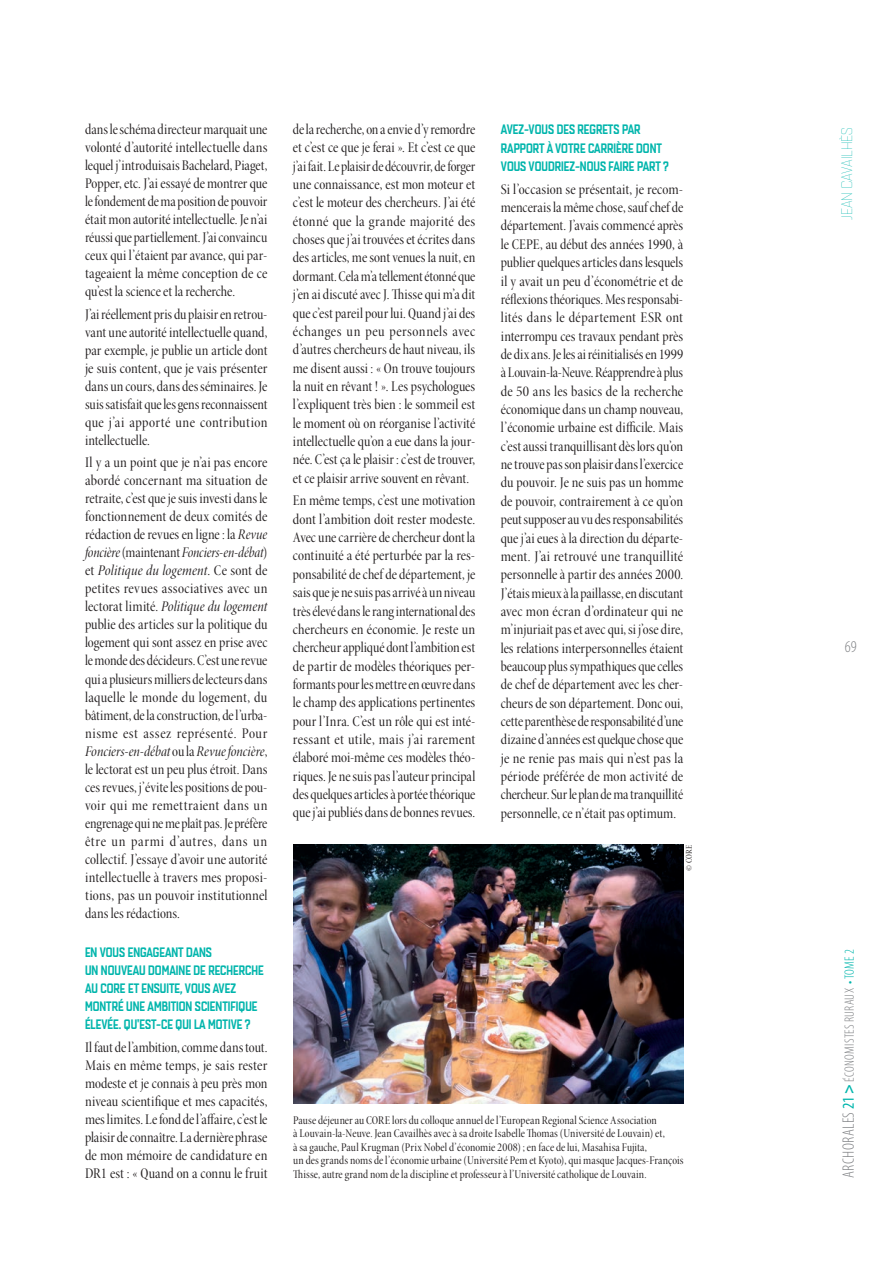
<style>
.page{position:relative;width:893px;height:1263px;background:#fff}
.page>*{position:absolute;margin:0;border:0;box-sizing:border-box;transform-origin:0 0}
.t1{font:300 condensed 16.5px "Myriad Pro";color:#808285}
.t2{font:15px/18.3px "Minion Pro Cn Disp";letter-spacing:.005em;color:#231f20;text-align:justify}
.t3{font:15px/18px "Minion Pro Cn It Disp";letter-spacing:.005em;color:#231f20}
.t4{font:15px "Minion Pro Cn Disp";letter-spacing:.025em;color:#231f20}
.t5{font:15px "Quarca Nor Thi";color:#00b5ac}
.t6{font:13.5px/18px "Quarca Con Med";color:#00b5ac}
.t7{font:300 condensed 13.5px "Myriad Pro";letter-spacing:.02em;color:#808285}
.t8{font:12px/13.5px "Minion Pro Cn Disp";letter-spacing:.01em;color:#231f20}
.t9{font:9px "Minion Pro Cn Disp";color:#231f20}
.s1{font-family:"Minion Pro Cn It Disp"}
.s2{font-family:"Minion Pro Cn Disp"}
.s3{font-size:16.5px}
.s4{font-weight:400;font-size:16.5px;color:#00b5ac}
.s5{font-weight:700;font-size:16.5px;color:#00b5ac}
.s6{color:#00b5ac}
</style>
<div class="page">
<img style="left:293px;top:844px;width:390px;height:259px">
<p class="t2" style="left:85px;top:121px;width:184px">dans le schéma directeur marquait une volonté d’autorité intellectuelle dans lequel j’introduisais Bachelard, Piaget, Popper, etc. J’ai essayé de montrer que le fondement de ma position de pouvoir était mon autorité intellectuelle. Je n’ai réussi que partiellement. J’ai convaincu ceux qui l’étaient par avance, qui par&shy;tageaient la même conception de ce qu’est la science et la recherche.</p>
<p class="t2" style="left:85px;top:305px;width:184px">J’ai réellement pris du plaisir en retrou&shy;vant une autorité intellectuelle quand, par exemple, je publie un article dont je suis content, que je vais présenter dans un cours, dans des séminaires. Je suis satisfait que les gens reconnaissent que j’ai apporté une contribution intellectuelle.</p>
<p class="t2" style="left:85px;top:454px;width:184px">Il y a un point que je n’ai pas encore abordé concernant ma situation de retraite, c’est que je suis investi dans le fonctionnement de deux comités de rédaction de revues en ligne : la <span class="s1">Revue</span></p>
<p class="t3" style="left:85px;top:544px;width:184px">foncière <span class="s2">(maintenant</span> Fonciers-en-débat<span class="s2">) et</span> Politique du logement<span class="s2">. Ce sont de</span></p>
<p class="t4" style="left:85px;top:580px;width:184px">petites revues associatives avec un</p>
<p class="t3" style="left:85px;top:598px;width:184px"><span class="s2">lectorat limité.</span> Politique du logement</p>
<p class="t2" style="left:85px;top:616px;width:184px">publie des articles sur la politique du logement qui sont assez en prise avec le monde des décideurs. C’est une revue qui a plusieurs milliers de lecteurs dans laquelle le monde du logement, du bâtiment, de la construction, de l’urba&shy;nisme est assez représenté. Pour</p>
<p class="t3" style="left:85px;top:742px;width:184px">Fonciers-en-débat <span class="s2">ou la</span> Revue foncière<span class="s2">,</span></p>
<p class="t2" style="left:85px;top:760px;width:184px">le lectorat est un peu plus étroit. Dans ces revues, j’évite les positions de pou&shy;voir qui me remettraient dans un engrenage qui ne me plaît pas. Je préfère être un parmi d’autres, dans un collectif. J’essaye d’avoir une autorité intellectuelle à travers mes proposi&shy;tions, pas un pouvoir institutionnel dans les rédactions.</p>
<p class="t6" style="left:85px;top:943px;width:180px">EN VOUS ENGAGEANT DANS<br>UN NOUVEAU DOMAINE DE RECHERCHE<br>AU CORE ET ENSUITE, VOUS AVEZ<br>MONTRÉ UNE AMBITION SCIENTIFIQUE<br>ÉLEVÉE. QU’EST-CE QUI LA MOTIVE ?</p>
<p class="t2" style="left:85px;top:1038px;width:184px">Il faut de l’ambition, comme dans tout.<br>Mais en même temps, je sais rester modeste et je connais à peu près mon niveau scientifique et mes capacités, mes limites. Le fond de l’affaire, c’est le plaisir de connaître. La dernière phrase de mon mémoire de candidature en DR1 est : « Quand on a connu le fruit</p>
<p class="t2" style="left:293px;top:120px;width:184px">de la recherche, on a envie d’y remordre et c’est ce que je ferai ». Et c’est ce que j’ai fait. Le plaisir de découvrir, de forger une connaissance, est mon moteur et c’est le moteur des chercheurs. J’ai été étonné que la grande majorité des choses que j’ai trouvées et écrites dans des articles, me sont venues la nuit, en dormant. Cela m’a tellement étonné que j’en ai discuté avec J. Thisse qui m’a dit que c’est pareil pour lui. Quand j’ai des échanges un peu personnels avec d’autres chercheurs de haut niveau, ils me disent aussi : « On trouve toujours la nuit en rêvant ! ». Les psychologues l’expliquent très bien : le sommeil est le moment où on réorganise l’activité intellectuelle qu’on a eue dans la jour&shy;née. C’est ça le plaisir : c’est de trouver, et ce plaisir arrive souvent en rêvant.</p>
<p class="t2" style="left:293px;top:492px;width:184px">En même temps, c’est une motivation dont l’ambition doit rester modeste.<br>Avec une carrière de chercheur dont la continuité a été perturbée par la res&shy;ponsabilité de chef de département, je sais que je ne suis pas arrivé à un niveau très élevé dans le rang international des chercheurs en économie. Je reste un chercheur appliqué dont l’ambition est de partir de modèles théoriques per&shy;formants pour les mettre en œuvre dans le champ des applications pertinentes pour l’Inra. C’est un rôle qui est inté&shy;ressant et utile, mais j’ai rarement élaboré moi-même ces modèles théo&shy;riques. Je ne suis pas l’auteur principal des quelques articles à portée théorique que j’ai publiés dans de bonnes revues.</p>
<p class="t6" style="left:501px;top:120px;width:170px">AVEZ-VOUS DES REGRETS PAR<br>RAPPORT À VOTRE CARRIÈRE DONT<br>VOUS VOUDRIEZ-NOUS FAIRE PART ?</p>
<p class="t2" style="left:501px;top:180px;width:184px">Si l’occasion se présentait, je recom&shy;mencerais la même chose, sauf chef de département. J’avais commencé après le CEPE, au début des années 1990, à publier quelques articles dans lesquels il y avait un peu d’économétrie et de réflexions théoriques. Mes responsabi&shy;lités dans le département ESR ont interrompu ces travaux pendant près de dix ans. Je les ai réinitialisés en 1999 à Louvain-la-Neuve. Réapprendre à plus de 50 ans les basics de la recherche économique dans un champ nouveau, l’économie urbaine est difficile. Mais c’est aussi tranquillisant dès lors qu’on ne trouve pas son plaisir dans l’exercice du pouvoir. Je ne suis pas un homme de pouvoir, contrairement à ce qu’on peut supposer au vu des responsabilités que j’ai eues à la direction du départe&shy;ment. J’ai retrouvé une tranquillité personnelle à partir des années 2000.<br>J’étais mieux à la paillasse, en discutant avec mon écran d’ordinateur qui ne m’injuriait pas et avec qui, si j’ose dire, les relations interpersonnelles étaient beaucoup plus sympathiques que celles de chef de département avec les cher&shy;cheurs de son département. Donc oui, cette parenthèse de responsabilité d’une dizaine d’années est quelque chose que je ne renie pas mais qui n’est pas la période préférée de mon activité de chercheur. Sur le plan de ma tranquillité personnelle, ce n’était pas optimum.</p>
<p class="t9" style="left:683px;top:871px;width:27px;rotate:-90deg">© CORE</p>
<p class="t8" style="left:293px;top:1113px;width:392px">Pause déjeuner au CORE lors du colloque annuel de l’European Regional Science Association<br>à Louvain-la-Neuve. Jean Cavailhès avec à sa droite Isabelle Thomas (Université de Louvain) et,<br>à sa gauche, Paul Krugman (Prix Nobel d’économie 2008) ; en face de lui, Masahisa Fujita,<br>un des grands noms de l’économie urbaine (Université Pem et Kyoto), qui masque Jacques-François Thisse, autre grand nom de la discipline et professeur à l’Université catholique de Louvain.</p>
<p class="t5" style="left:838px;top:220px;width:92px;rotate:-90deg">Jean CAVAILHÈS</p>
<p class="t1" style="left:845px;top:638px;width:13px">69</p>
<p class="t7" style="left:842px;top:1178px;width:230px;rotate:-90deg"><span class="s3">ARCHORALES</span><span class="s4">21</span> <span class="s5">&gt;</span> ÉCONOMISTES RURAUX <span class="s6">• TOME 2</span></p>
</div>
